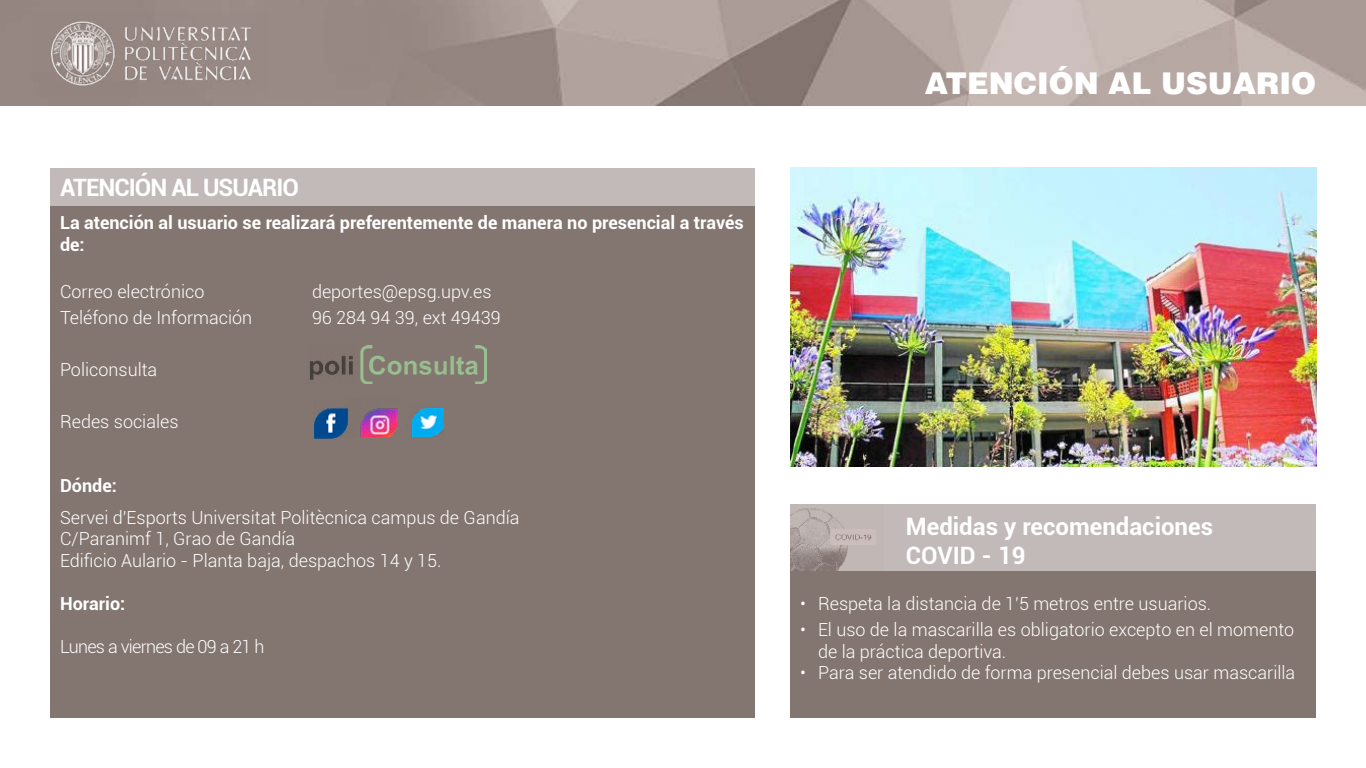
<style>
.page{position:relative;width:1366px;height:768px;background:#fff}
.page>*{position:absolute;margin:0;border:0;box-sizing:border-box;transform-origin:0 0}
.t1{font:900 30px "Helvetica LT Std";color:#fff}
.t2{font:700 24px/28.8px "Roboto";color:#fff}
.t3{font:700 24px "Roboto";letter-spacing:-.04em;color:#fff}
.t4{font:300 18px/21.6px "Roboto";color:#fff}
.t5{font:700 18px/21.6px "Roboto";color:#fff}
.t6{font:300 18px "Roboto";letter-spacing:-.04em;color:#fff}
</style>
<div class="page">
<img style="left:0;top:0;width:1366px;height:106px">
<img style="left:790px;top:168px;width:527px;height:298px">
<div style="left:50px;top:206px;width:705px;height:512px;background:#837570"></div>
<div style="left:50px;top:168px;width:705px;height:38px;background:#c1bab8"></div>
<div style="left:790px;top:554px;width:526px;height:164px;background:#837570"></div>
<img style="left:313px;top:408px;width:36px;height:31px">
<img style="left:360px;top:408px;width:38px;height:29px">
<img style="left:411px;top:407px;width:33px;height:31px">
<div style="left:790px;top:504px;width:526px;height:66px;background:#c1bab8"></div>
<img style="left:790px;top:508px;width:82px;height:62px">
<img style="left:310px;top:345px;width:177px;height:39px">
<img style="left:34px;top:11px;width:234px;height:83px">
<h2 class="t3" style="left:60px;top:170px;width:240px">ATENCIÓN AL USUARIO</h2>
<p class="t5" style="left:60px;top:211px;width:685px">La atención al usuario se realizará preferentemente de manera no presencial a través de:</p>
<p class="t4" style="left:60px;top:281px;width:146px">Correo electrónico</p>
<p class="t4" style="left:312px;top:281px;width:181px">deportes@epsg.upv.es</p>
<p class="t4" style="left:60px;top:307px;width:194px">Teléfono de Información</p>
<p class="t4" style="left:312px;top:307px;width:190px">96 284 94 39, ext 49439</p>
<p class="t4" style="left:60px;top:359px;width:99px">Policonsulta</p>
<p class="t4" style="left:60px;top:411px;width:120px">Redes sociales</p>
<p class="t5" style="left:60px;top:474px;width:58px">Dónde:</p>
<p class="t4" style="left:60px;top:506px;width:461px">Servei d'Esports Universitat Politècnica campus de Gandía<br>C/Paranimf 1, Grao de Gandía<br>Edificio Aulario - Planta baja, despachos 14 y 15.</p>
<p class="t5" style="left:60px;top:592px;width:67px">Horario:</p>
<p class="t6" style="left:60px;top:634px;width:206px">Lunes a viernes de 09 a 21 h</p>
<h1 class="t1" style="left:925px;top:64px;width:393px">ATENCIÓN AL USUARIO</h1>
<h2 class="t2" style="left:906px;top:511px;width:309px">Medidas y recomendaciones<br>COVID - 19</h2>
<p class="t4" style="left:800px;top:592px;width:413px">• Respeta la distancia de 1'5 metros entre usuarios.</p>
<p class="t4" style="left:818px;top:618px;width:478px;text-indent:-18px">• El uso de la mascarilla es obligatorio excepto en el momento de la práctica deportiva.</p>
<p class="t4" style="left:800px;top:662px;width:497px">• Para ser atendido de forma presencial debes usar mascarilla</p>
</div>
